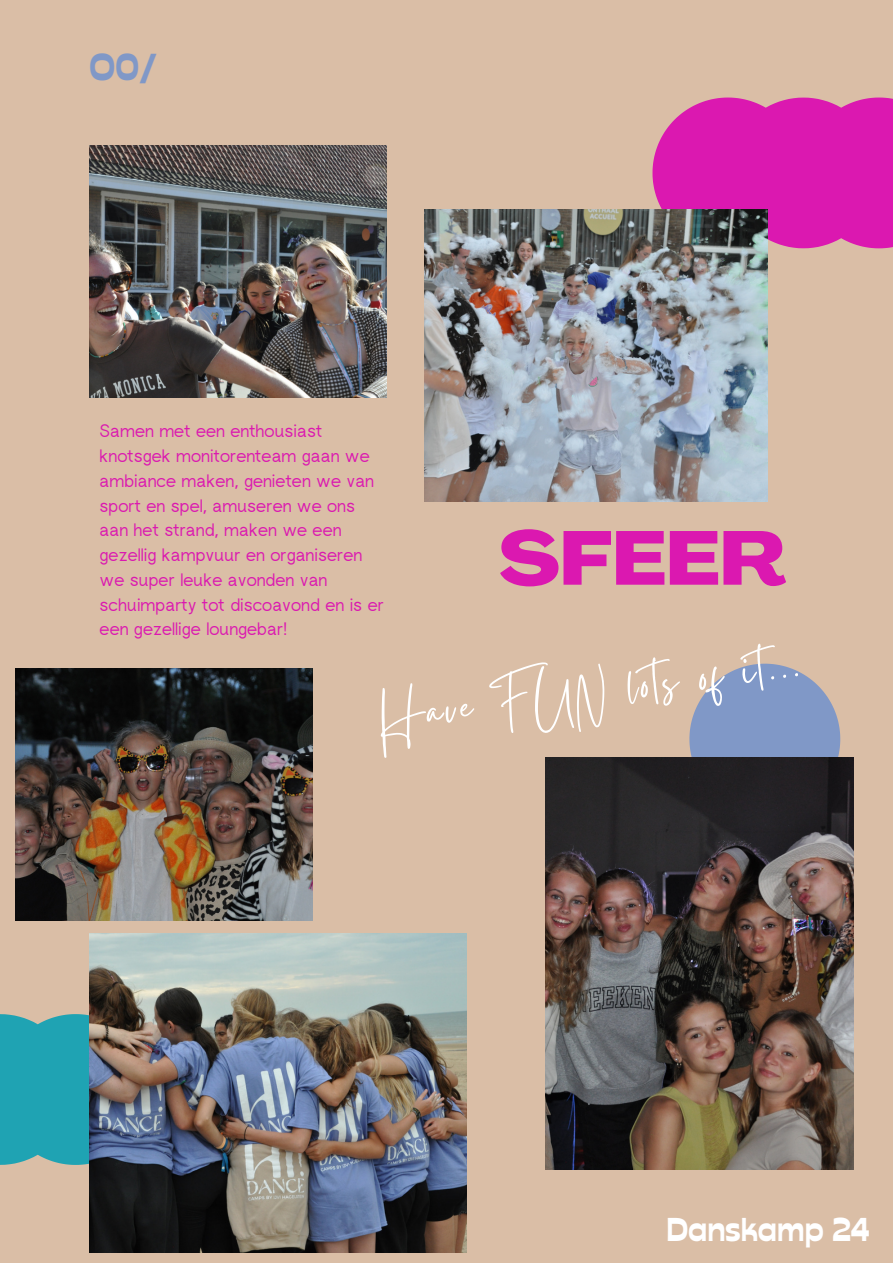
<style>
.page{position:relative;width:893px;height:1264px;background:#fff}
.page>*{position:absolute;margin:0;border:0;box-sizing:border-box;transform-origin:0 0}
.t1{font:800 expanded 75px "Agrandir";color:#db18b0}
.t2{font:55.5px "Gistesy";color:#fff}
.t3{font:800 37.5px "Stadio Deva";color:#8098c7}
.t4{font:800 33px "Stadio Deva";letter-spacing:-.015em;color:#fff}
.t5{font:18px/24.8px "rugratssans";color:#db18b0}
</style>
<div class="page">
<div style="left:0;top:0;width:892px;height:1262px;background:#dabea6"></div>
<img style="left:89px;top:145px;width:297px;height:252px">
<div style="left:0;top:1014px;width:89px;height:150px;background:#1fa3b3"></div>
<img style="left:89px;top:933px;width:377px;height:319px">
<svg style="left:652px;top:97px;width:240px;height:151px;background:#da24ae"></svg>
<svg style="left:689px;top:663px;width:152px;height:94px;fill:#8098c7"></svg>
<img style="left:545px;top:757px;width:308px;height:412px">
<img style="left:424px;top:210px;width:343px;height:291px">
<img style="left:15px;top:668px;width:297px;height:252px">
<p class="t3" style="left:89px;top:44px;width:69px">O0/</p>
<p class="t5" style="left:100px;top:420px;width:286px">Samen met een enthousiast knotsgek monitorenteam gaan we ambiance maken, genieten we van sport en spel, amuseren we ons aan het strand, maken we een gezellig kampvuur en organiseren we super leuke avonden van schuimparty tot discoavond en is er een gezellige loungebar!</p>
<p class="t1" style="left:498px;top:528px;width:289px">SFEER</p>
<p class="t2" style="left:374px;top:677px;width:425px;rotate:-7deg">Have FUN lots of it...</p>
<p class="t4" style="left:665px;top:1209px;width:205px">Danskamp 24</p>
</div>
